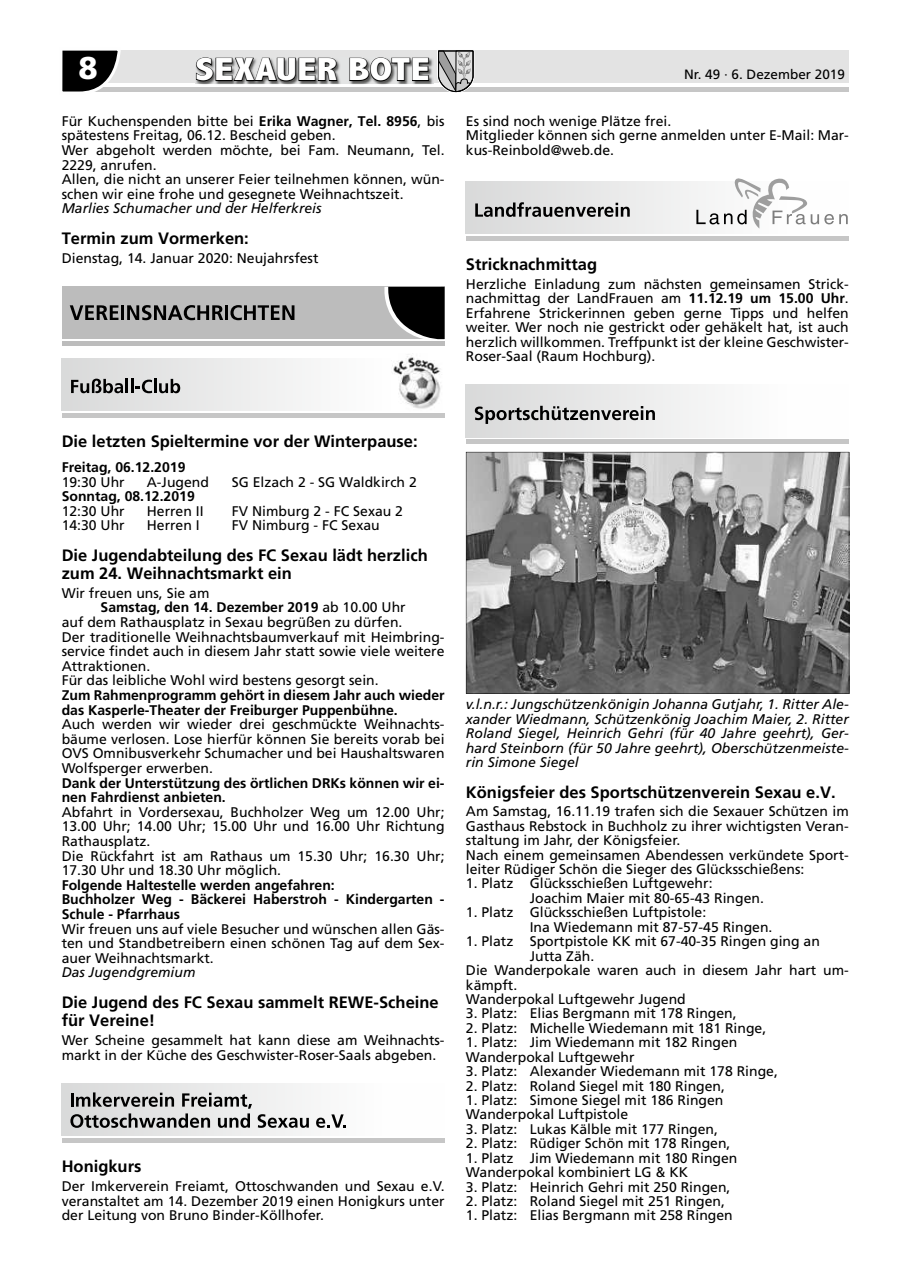
<style>
.page{position:relative;width:902px;height:1280px;background:#fff}
.page>*{position:absolute;margin:0;border:0;box-sizing:border-box;transform-origin:0 0}
.t1{font:800 condensed 32.25px "Abadi";letter-spacing:.01em;color:#fff;scale:1.26 1}
.t2{font:900 31.5px "Frutiger";color:#fff}
.t3{font:700 16.5px/17.9px "Frutiger";color:#000}
.t4{font:13.95px/14.5px "Frutiger";color:#000}
.t5{font:700 13.95px/14.5px "Frutiger";color:#000}
.t6{font:italic 13.95px/14.4px "Frutiger";color:#000;text-align:justify}
.t7{font:13.5px "Frutiger";color:#000}
.s1{font-weight:700}
.s2{font-weight:400}
</style>
<div class="page">
<hr style="left:62px;top:87px;width:786px;height:4px;background:#c6c6c6">
<div style="left:62px;top:51px;width:786px;height:32px;background:#e3e3e3"></div>
<svg style="left:62px;top:50px;width:59px;height:42px"></svg>
<svg style="left:437px;top:50px;width:37px;height:43px"></svg>
<img style="left:196px;top:58px;width:237px;height:27px">
<svg style="left:195px;top:57px;width:143px;height:25px"></svg>
<svg style="left:348px;top:57px;width:81px;height:25px"></svg>
<div style="left:62px;top:287px;width:382px;height:52px;background:#bcbcbc"></div>
<hr style="left:62px;top:342px;width:382px;height:4px;background:#bcbcbc">
<svg style="left:70px;top:305px;width:48px;height:15px"></svg>
<hr style="left:121px;top:305px;width:3px;height:15px;background:#000">
<svg style="left:127px;top:305px;width:96px;height:15px"></svg>
<hr style="left:225px;top:305px;width:3px;height:15px;background:#000">
<svg style="left:230px;top:305px;width:64px;height:15px"></svg>
<svg style="left:381px;top:287px;width:63px;height:55px"></svg>
<svg style="left:62px;top:358px;width:243px;height:52px"></svg>
<hr style="left:62px;top:413px;width:382px;height:4px;background:#c6c6c6">
<svg style="left:71px;top:379px;width:52px;height:14px"></svg>
<hr style="left:125px;top:379px;width:3px;height:14px;background:#000">
<svg style="left:131px;top:379px;width:49px;height:14px"></svg>
<img style="left:392px;top:356px;width:49px;height:53px">
<div style="left:62px;top:1083px;width:382px;height:53px;background:linear-gradient(to right,#dadada,#fff)"></div>
<hr style="left:62px;top:1138px;width:382px;height:4px;background:#c6c6c6">
<svg style="left:70px;top:1092px;width:239px;height:36px"></svg>
<svg style="left:316px;top:1114px;width:29px;height:14px"></svg>
<div style="left:466px;top:182px;width:382px;height:52px;background:linear-gradient(to right,#dadada,#fff)"></div>
<hr style="left:466px;top:237px;width:382px;height:4px;background:#c6c6c6">
<svg style="left:475px;top:202px;width:154px;height:15px"></svg>
<svg style="left:839px;top:214px;width:8px;height:10px"></svg>
<svg style="left:696px;top:178px;width:137px;height:51px"></svg>
<div style="left:466px;top:385px;width:382px;height:52px;background:linear-gradient(to right,#d9dada,#fff)"></div>
<hr style="left:466px;top:440px;width:382px;height:4px;background:#c6c6c6">
<svg style="left:475px;top:406px;width:180px;height:18px"></svg>
<svg style="left:466px;top:452px;width:383px;height:242px"></svg>
<h2 class="t2" style="left:79px;top:49px;width:21px">8</h2>
<h1 class="t1" style="left:195px;top:52px;width:188px">SEXAUER BOTE</h1>
<p class="t7" style="left:684px;top:66px;width:162px">Nr. 49 · 6. Dezember 2019</p>
<p class="t4" style="left:62px;top:113px;width:384px">Für Kuchenspenden bitte bei <span class="s1">Erika Wagner, Tel. 8956</span>, bis spätestens Freitag, 06.12. Bescheid geben.<br>Wer abgeholt werden möchte, bei Fam. Neumann, Tel.<br>2229, anrufen.<br>Allen, die nicht an unserer Feier teilnehmen können, wün&shy;schen wir eine frohe und gesegnete Weihnachtszeit.</p>
<p class="t6" style="left:62px;top:201px;width:261px">Marlies Schumacher und der Helferkreis</p>
<p class="t3" style="left:62px;top:229px;width:189px">Termin zum Vormerken:</p>
<p class="t4" style="left:62px;top:251px;width:258px">Dienstag, 14. Januar 2020: Neujahrsfest</p>
<p class="t4" style="left:466px;top:114px;width:384px">Es sind noch wenige Plätze frei.<br>Mitglieder können sich gerne anmelden unter E-Mail: Mar&shy;kus-Reinbold@web.de.</p>
<p class="t3" style="left:466px;top:255px;width:133px">Stricknachmittag</p>
<p class="t4" style="left:466px;top:277px;width:384px;text-align:justify">Herzliche Einladung zum nächsten gemeinsamen Strick&shy;nachmittag der LandFrauen am <span class="s1">11.12.19 um 15.00 Uhr</span>.<br>Erfahrene Strickerinnen geben gerne Tipps und helfen weiter. Wer noch nie gestrickt oder gehäkelt hat, ist auch herzlich willkommen. Treffpunkt ist der kleine Geschwister-Roser-Saal (Raum Hochburg).</p>
<p class="t3" style="left:62px;top:432px;width:357px">Die letzten Spieltermine vor der Winterpause:</p>
<p class="t5" style="left:62px;top:460px;width:125px">Freitag, 06.12.2019</p>
<p class="t4" style="left:62px;top:474px;width:65px">19:30 Uhr</p>
<p class="t4" style="left:147px;top:474px;width:64px">A-Jugend</p>
<p class="t4" style="left:232px;top:474px;width:186px">SG Elzach 2 - SG Waldkirch 2</p>
<p class="t5" style="left:62px;top:489px;width:135px">Sonntag, 08.12.2019</p>
<p class="t4" style="left:62px;top:504px;width:65px">12:30 Uhr</p>
<p class="t4" style="left:147px;top:504px;width:58px">Herren II</p>
<p class="t4" style="left:232px;top:504px;width:173px">FV Nimburg 2 - FC Sexau 2</p>
<p class="t4" style="left:62px;top:518px;width:65px">14:30 Uhr</p>
<p class="t4" style="left:147px;top:518px;width:54px">Herren I</p>
<p class="t4" style="left:232px;top:518px;width:149px">FV Nimburg - FC Sexau</p>
<p class="t3" style="left:62px;top:546px;width:367px">Die Jugendabteilung des FC Sexau lädt herzlich zum 24. Weihnachtsmarkt ein</p>
<p class="t4" style="left:62px;top:586px;width:149px">Wir freuen uns, Sie am</p>
<p class="t5" style="left:101px;top:600px;width:306px">Samstag, den 14. Dezember 2019 <span class="s2">ab 10.00 Uhr</span></p>
<p class="t4" style="left:62px;top:615px;width:342px">auf dem Rathausplatz in Sexau begrüßen zu dürfen.</p>
<p class="t4" style="left:62px;top:629px;width:384px">Der traditionelle Weihnachtsbaumverkauf mit Heimbring-</p>
<p class="t4" style="left:62px;top:644px;width:384px">service findet auch in diesem Jahr statt sowie viele weitere</p>
<p class="t4" style="left:62px;top:659px;width:90px">Attraktionen.</p>
<p class="t4" style="left:62px;top:673px;width:318px">Für das leibliche Wohl wird bestens gesorgt sein.</p>
<p class="t5" style="left:62px;top:688px;width:384px">Zum Rahmenprogramm gehört in diesem Jahr auch wieder das Kasperle-Theater der Freiburger Puppenbühne.</p>
<p class="t4" style="left:62px;top:717px;width:384px;text-align:justify">Auch werden wir wieder drei geschmückte Weihnachts&shy;bäume verlosen. Lose hierfür können Sie bereits vorab bei OVS Omnibusverkehr Schumacher und bei Haushaltswaren Wolfsperger erwerben.</p>
<p class="t5" style="left:62px;top:775px;width:384px">Dank der Unterstützung des örtlichen DRKs können wir ei&shy;nen Fahrdienst anbieten.</p>
<p class="t4" style="left:62px;top:805px;width:384px">Abfahrt in Vordersexau, Buchholzer Weg um 12.00 Uhr; 13.00 Uhr; 14.00 Uhr; 15.00 Uhr und 16.00 Uhr Richtung Rathausplatz.<br>Die Rückfahrt ist am Rathaus um 15.30 Uhr; 16.30 Uhr; 17.30 Uhr und 18.30 Uhr möglich.</p>
<p class="t5" style="left:62px;top:878px;width:384px">Folgende Haltestelle werden angefahren:<br>Buchholzer Weg - Bäckerei Haberstroh - Kindergarten -<br>Schule - Pfarrhaus</p>
<p class="t4" style="left:62px;top:921px;width:384px;text-align:justify">Wir freuen uns auf viele Besucher und wünschen allen Gäs&shy;ten und Standbetreibern einen schönen Tag auf dem Sex&shy;auer Weihnachtsmarkt.</p>
<p class="t6" style="left:62px;top:965px;width:135px">Das Jugendgremium</p>
<p class="t3" style="left:62px;top:993px;width:378px">Die Jugend des FC Sexau sammelt REWE-Scheine für Vereine!</p>
<p class="t4" style="left:62px;top:1033px;width:384px">Wer Scheine gesammelt hat kann diese am Weihnachts&shy;markt in der Küche des Geschwister-Roser-Saals abgeben.</p>
<p class="t3" style="left:62px;top:1157px;width:81px">Honigkurs</p>
<p class="t4" style="left:62px;top:1179px;width:384px;text-align:justify">Der Imkerverein Freiamt, Ottoschwanden und Sexau e.V. veranstaltet am 14. Dezember 2019 einen Honigkurs unter der Leitung von Bruno Binder-Köllhofer.</p>
<p class="t6" style="left:466px;top:697px;width:384px">v.l.n.r.: Jungschützenkönigin Johanna Gutjahr, 1. Ritter Ale&shy;xander Wiedmann, Schützenkönig Joachim Maier, 2. Ritter Roland Siegel, Heinrich Gehri (für 40 Jahre geehrt), Ger&shy;hard Steinborn (für 50 Jahre geehrt), Oberschützenmeiste&shy;rin Simone Siegel</p>
<p class="t3" style="left:466px;top:783px;width:371px">Königsfeier des Sportschützenverein Sexau e.V.</p>
<p class="t4" style="left:466px;top:804px;width:384px">Am Samstag, 16.11.19 trafen sich die Sexauer Schützen im Gasthaus Rebstock in Buchholz zu ihrer wichtigsten Veran&shy;staltung im Jahr, der Königsfeier.<br>Nach einem gemeinsamen Abendessen verkündete Sport&shy;leiter Rüdiger Schön die Sieger des Glücksschießens:</p>
<p class="t4" style="left:529px;top:876px;width:236px;text-indent:-64px">1. Platz Glücksschießen Luftgewehr:<br>Joachim Maier mit 80-65-43 Ringen.</p>
<p class="t4" style="left:529px;top:905px;width:244px;text-indent:-64px">1. Platz Glücksschießen Luftpistole:<br>Ina Wiedemann mit 87-57-45 Ringen.</p>
<p class="t4" style="left:466px;top:934px;width:355px">1. Platz Sportpistole KK mit 67-40-35 Ringen ging an</p>
<p class="t4" style="left:529px;top:948px;width:66px">Jutta Zäh.</p>
<p class="t4" style="left:466px;top:963px;width:384px">Die Wanderpokale waren auch in diesem Jahr hart um-</p>
<p class="t4" style="left:466px;top:977px;width:53px">kämpft.</p>
<p class="t4" style="left:466px;top:992px;width:221px">Wanderpokal Luftgewehr Jugend</p>
<p class="t4" style="left:466px;top:1006px;width:272px">3. Platz: Elias Bergmann mit 178 Ringen,</p>
<p class="t4" style="left:466px;top:1020px;width:302px">2. Platz: Michelle Wiedemann mit 181 Ringe,</p>
<p class="t4" style="left:466px;top:1035px;width:273px">1. Platz: Jim Wiedemann mit 182 Ringen<br>Wanderpokal Luftgewehr</p>
<p class="t4" style="left:466px;top:1064px;width:313px">3. Platz: Alexander Wiedemann mit 178 Ringe,</p>
<p class="t4" style="left:466px;top:1078px;width:260px">2. Platz: Roland Siegel mit 180 Ringen,</p>
<p class="t4" style="left:466px;top:1093px;width:259px">1. Platz: Simone Siegel mit 186 Ringen<br>Wanderpokal Luftpistole</p>
<p class="t4" style="left:466px;top:1121px;width:254px">3. Platz: Lukas Kälble mit 177 Ringen,</p>
<p class="t4" style="left:466px;top:1136px;width:266px">2. Platz: Rüdiger Schön mit 178 Ringen,</p>
<p class="t4" style="left:466px;top:1150px;width:273px">1. Platz Jim Wiedemann mit 180 Ringen<br>Wanderpokal kombiniert LG &amp; KK</p>
<p class="t4" style="left:466px;top:1179px;width:266px">3. Platz: Heinrich Gehri mit 250 Ringen,</p>
<p class="t4" style="left:466px;top:1194px;width:260px">2. Platz: Roland Siegel mit 251 Ringen,</p>
<p class="t4" style="left:466px;top:1208px;width:268px">1. Platz: Elias Bergmann mit 258 Ringen</p>
</div>
